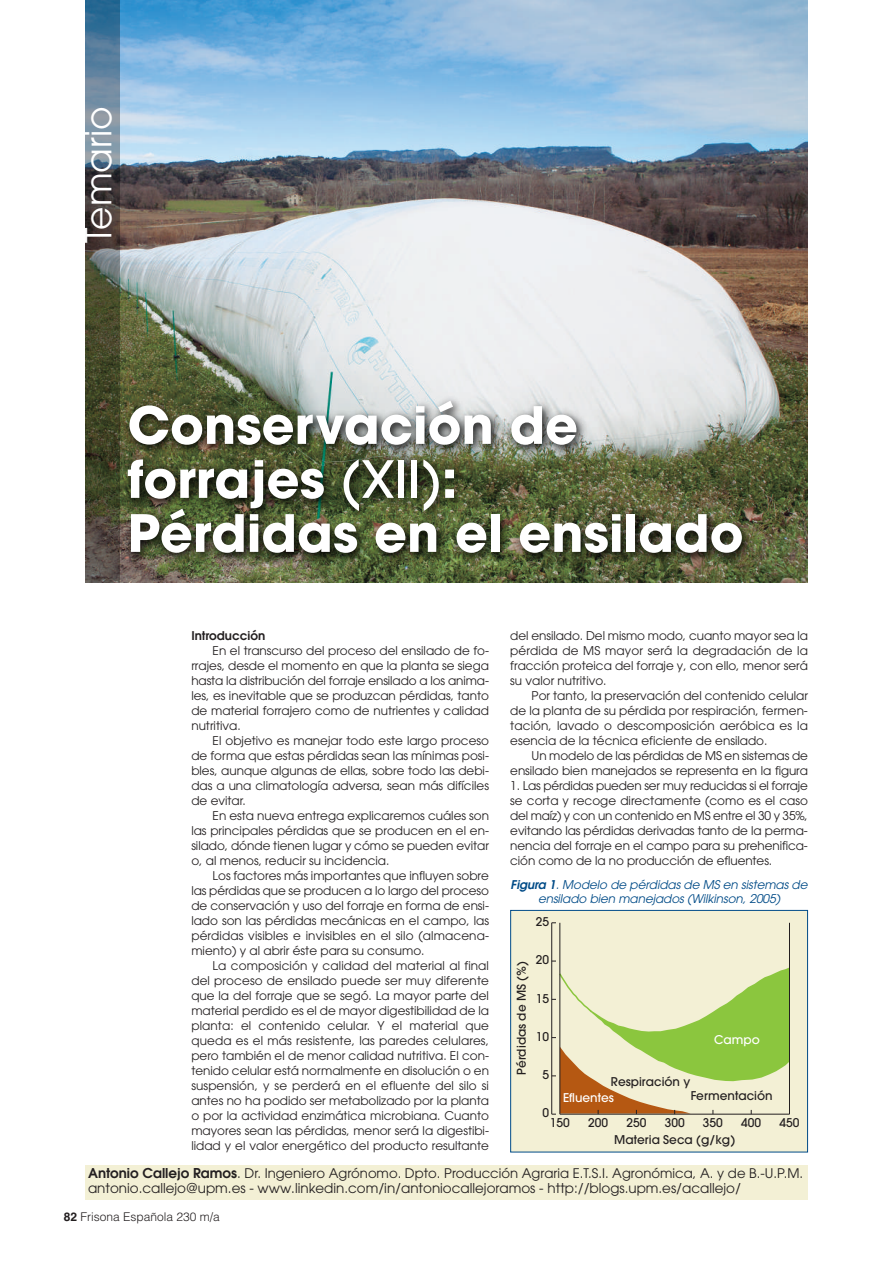
<style>
.page{position:relative;width:893px;height:1263px;background:#fff}
.page>*{position:absolute;margin:0;border:0;box-sizing:border-box;transform-origin:0 0}
.t1{font:700 51px/54px "Avant Garde";color:#fff}
.t2{font:36px "Avant Garde";color:#fff}
.t3{font:13.5px "Avant Garde";color:#231f20}
.t4{font:13.2px "Avant Garde";color:#231f20}
.t5{font:12px/15px "Avant Garde";color:#231f20;text-align:justify}
.t6{font:500 12px "Avant Garde";color:#231f20}
.t7{font:italic 12px/13.5px "Avant Garde";letter-spacing:-.005em;color:#004b87;text-align:center}
.t8{font:300 12px "Helvetica";color:#231f20}
.t9{font:500 12px "Avant Garde";color:#fff}
.t10{font:600 12px "Avant Garde";color:#231f20}
.s1{font-weight:500}
.s2{font-weight:600}
.s3{font-weight:600;font-size:13.5px}
.s4{font-size:13.5px}
.s5{font-weight:700}
</style>
<div class="page">
<div style="left:85px;top:1165px;width:723px;height:34px;background:#f3f0d5"></div>
<img style="left:119px;top:0;width:689px;height:583px">
<img style="left:119px;top:320px;width:689px;height:259px">
<div style="left:85px;top:0;width:34px;height:583px;background:#000;opacity:.3"></div>
<div style="left:511px;top:911px;width:296px;height:241px;background:#f3f0d5"></div>
<div style="left:510px;top:910px;width:298px;height:242px;border:1px solid #004b87"></div>
<hr style="left:551px;top:923px;width:1px;height:191px;background:#231f20">
<hr style="left:559px;top:923px;width:1px;height:191px;background:#231f20">
<svg style="left:552px;top:961px;width:237px;height:154px"></svg>
<hr style="left:789px;top:923px;width:1px;height:191px;background:#231f20">
<h2 class="t2" style="left:85px;top:243px;width:138px;rotate:-90deg">Temario</h2>
<h1 class="t1" style="left:128px;top:405px;width:617px">Conservación de forrajes <span class="s1">(XII)</span>:<br>Pérdidas en el ensilado</h1>
<p class="t10" style="left:191px;top:631px;width:75px">Introducción</p>
<p class="t5" style="left:191px;top:644px;width:299px;text-indent:21px">En el transcurso del proceso del ensilado de fo&shy;rrajes, desde el momento en que la planta se siega hasta la distribución del forraje ensilado a los anima&shy;les, es inevitable que se produzcan pérdidas, tanto de material forrajero como de nutrientes y calidad nutritiva.</p>
<p class="t5" style="left:191px;top:734px;width:299px;text-indent:21px">El objetivo es manejar todo este largo proceso de forma que estas pérdidas sean las mínimas posi&shy;bles, aunque algunas de ellas, sobre todo las debi&shy;das a una climatología adversa, sean más difíciles de evitar.</p>
<p class="t5" style="left:191px;top:809px;width:299px;text-indent:21px">En esta nueva entrega explicaremos cuáles son las principales pérdidas que se producen en el en&shy;silado, dónde tienen lugar y cómo se pueden evitar o, al menos, reducir su incidencia.</p>
<p class="t5" style="left:191px;top:869px;width:299px;text-indent:21px">Los factores más importantes que influyen sobre las pérdidas que se producen a lo largo del proceso de conservación y uso del forraje en forma de ensi&shy;lado son las pérdidas mecánicas en el campo, las pérdidas visibles e invisibles en el silo (almacena&shy;miento) y al abrir éste para su consumo.</p>
<p class="t5" style="left:191px;top:959px;width:299px;text-indent:21px">La composición y calidad del material al final del proceso de ensilado puede ser muy diferente que la del forraje que se segó. La mayor parte del material perdido es el de mayor digestibilidad de la planta: el contenido celular. Y el material que queda es el más resistente, las paredes celulares, pero también el de menor calidad nutritiva. El con&shy;tenido celular está normalmente en disolución o en suspensión, y se perderá en el efluente del silo si antes no ha podido ser metabolizado por la planta o por la actividad enzimática microbiana. Cuanto mayores sean las pérdidas, menor será la digestibi&shy;lidad y el valor energético del producto resultante</p>
<p class="t5" style="left:510px;top:629px;width:299px">del ensilado. Del mismo modo, cuanto mayor sea la pérdida de MS mayor será la degradación de la fracción proteica del forraje y, con ello, menor será su valor nutritivo.</p>
<p class="t5" style="left:510px;top:689px;width:299px;text-indent:21px">Por tanto, la preservación del contenido celular de la planta de su pérdida por respiración, fermen&shy;tación, lavado o descomposición aeróbica es la esencia de la técnica eficiente de ensilado.</p>
<p class="t5" style="left:510px;top:749px;width:299px;text-align:right">Un modelo de las pérdidas de MS en sistemas de ensilado bien manejados se representa en la figura</p>
<p class="t5" style="left:510px;top:779px;width:299px">1. Las pérdidas pueden ser muy reducidas si el forraje se corta y recoge directamente (como es el caso del maíz) y con un contenido en MS entre el 30 y 35%, evitando las pérdidas derivadas tanto de la perma&shy;nencia del forraje en el campo para su prehenifica&shy;ción como de la no producción de efluentes.</p>
<p class="t7" style="left:511px;top:879px;width:298px"><span class="s2">Figura 1</span>. Modelo de pérdidas de MS en sistemas de ensilado bien manejados (Wilkinson, 2005)</p>
<p class="t6" style="left:536px;top:917px;width:15px">25</p>
<p class="t6" style="left:536px;top:955px;width:15px">20</p>
<p class="t6" style="left:536px;top:994px;width:15px">15</p>
<p class="t6" style="left:536px;top:1032px;width:15px">10</p>
<p class="t6" style="left:543px;top:1070px;width:8px">5</p>
<p class="t6" style="left:543px;top:1108px;width:8px">0</p>
<p class="t6" style="left:517px;top:1075px;width:115px;rotate:-90deg">Pérdidas de MS (%)</p>
<p class="t9" style="left:714px;top:1035px;width:47px">Campo</p>
<p class="t6" style="left:611px;top:1077px;width:81px">Respiración y</p>
<p class="t6" style="left:691px;top:1091px;width:83px">Fermentación</p>
<p class="t9" style="left:563px;top:1093px;width:52px">Efluentes</p>
<p class="t6" style="left:550px;top:1118px;width:21px">150</p>
<p class="t6" style="left:588px;top:1118px;width:21px">200</p>
<p class="t6" style="left:626px;top:1118px;width:21px">250</p>
<p class="t6" style="left:665px;top:1118px;width:21px">300</p>
<p class="t6" style="left:703px;top:1118px;width:21px">350</p>
<p class="t6" style="left:741px;top:1118px;width:21px">400</p>
<p class="t6" style="left:779px;top:1118px;width:21px">450</p>
<p class="t6" style="left:614px;top:1135px;width:123px">Materia Seca (g/kg)</p>
<p class="t4" style="left:88px;top:1168px;width:717px"><span class="s3">Antonio Callejo Ramos</span><span class="s4">.</span> Dr. Ingeniero Agrónomo. Dpto. Producción Agraria E.T.S.I. Agronómica, A. y de B.-U.P.M.</p>
<p class="t3" style="left:88px;top:1183px;width:654px">antonio.callejo@upm.es - www.linkedin.com/in/antoniocallejoramos - http://blogs.upm.es/acallejo/</p>
<p class="t8" style="left:64px;top:1206px;width:158px"><span class="s5">82</span> Frisona Española 230 m/a</p>
</div>
